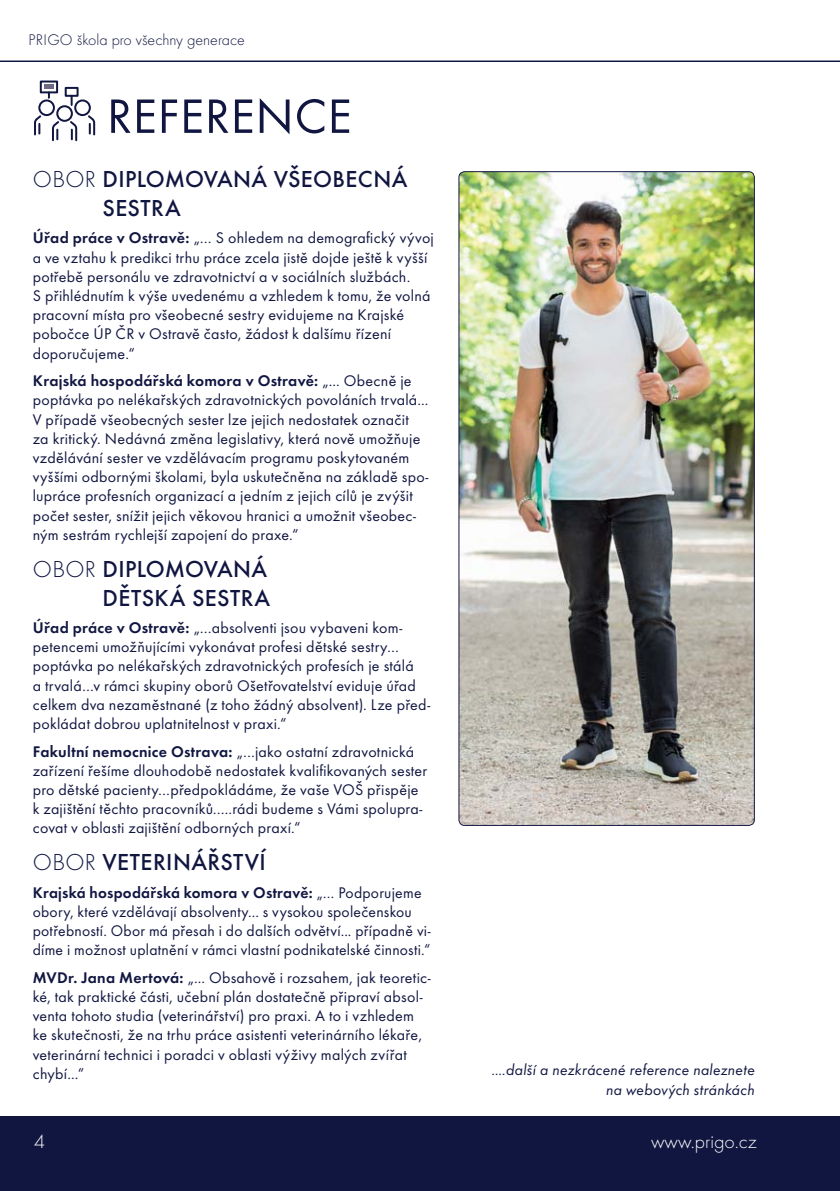
<style>
.page{position:relative;width:840px;height:1191px;background:#fff}
.page>*{position:absolute;margin:0;border:0;box-sizing:border-box;transform-origin:0 0}
.t1{font:50px "Futura TOT";letter-spacing:.015em;color:#111641}
.t2{font:500 24px/28.8px "Futura TOT";letter-spacing:.015em;color:#111641}
.t3{font:20px "Futura TOT Ligh";color:#fff}
.t4{font:16px/19.2px "Futura TOT";letter-spacing:.015em;color:#111641}
.t5{font:16px/19.2px "Futura TOT Book Obli";letter-spacing:.015em;color:#111641;text-align:right}
.t6{font:16px "Futura TOT Ligh";color:#111641}
.s1{font-family:"Futura TOT Ligh";font-weight:400}
.s2{font-weight:600}
</style>
<div class="page">
<div style="left:40px;top:81px;width:18px;height:12px;border:2px solid #111741"></div>
<hr style="left:44px;top:85px;width:10px;height:4px;background:#6e6a85">
<svg style="left:71px;top:97px;width:2px;height:8px"></svg>
<div style="left:65px;top:87px;width:13px;height:10px;border:2px solid #111741"></div>
<svg style="left:69px;top:120px;width:9px;height:22px"></svg>
<svg style="left:52px;top:120px;width:8px;height:22px"></svg>
<div style="left:56px;top:105px;width:17px;height:17px;border:2px solid #111741;border-radius:50%"></div>
<svg style="left:34px;top:114px;width:8px;height:22px"></svg>
<div style="left:38px;top:99px;width:17px;height:17px;border:2px solid #111741;border-radius:50%"></div>
<svg style="left:86px;top:114px;width:10px;height:22px"></svg>
<div style="left:74px;top:99px;width:17px;height:17px;border:2px solid #111741;border-radius:50%"></div>
<div style="left:0;top:1116px;width:839px;height:75px;background:#111641"></div>
<hr style="left:0;top:60px;width:839px;height:2px;background:#111641">
<img style="left:458px;top:172px;width:296px;height:653px;border-radius:6px">
<p class="t6" style="left:28px;top:32px;width:218px">PRIGO škola pro všechny generace</p>
<h1 class="t1" style="left:107px;top:93px;width:246px">REFERENCE</h1>
<h2 class="t2" style="left:102px;top:166px;width:306px;text-indent:-69px"><span class="s1">OBOR</span> DIPLOMOVANÁ VŠEOBECNÁ<br>SESTRA</h2>
<p class="t4" style="left:33px;top:229px;width:402px"><span class="s2">Úřad práce v Ostravě:</span> „… S ohledem na demografický vývoj a ve vztahu k predikci trhu práce zcela jistě dojde ještě k vyšší potřebě personálu ve zdravotnictví a v sociálních službách.<br>S přihlédnutím k výše uvedenému a vzhledem k tomu, že volná pracovní místa pro všeobecné sestry evidujeme na Krajské pobočce ÚP ČR v Ostravě často, žádost k dalšímu řízení doporučujeme.“</p>
<p class="t4" style="left:33px;top:372px;width:397px"><span class="s2">Krajská hospodářská komora v Ostravě:</span> „... Obecně je poptávka po nelékařských zdravotnických povoláních trvalá...<br>V případě všeobecných sester lze jejich nedostatek označit za kritický. Nedávná změna legislativy, která nově umožňuje vzdělávání sester ve vzdělávacím programu poskytovaném vyššími odbornými školami, byla uskutečněna na základě spo&shy;lupráce profesních organizací a jedním z jejich cílů je zvýšit počet sester, snížit jejich věkovou hranici a umožnit všeobec&shy;ným sestrám rychlejší zapojení do praxe.“</p>
<h2 class="t2" style="left:33px;top:556px;width:239px;text-align:right"><span class="s1">OBOR</span> DIPLOMOVANÁ<br>DĚTSKÁ SESTRA</h2>
<p class="t4" style="left:33px;top:619px;width:399px"><span class="s2">Úřad práce v Ostravě:</span> „…absolventi jsou vybaveni kom&shy;petencemi umožňujícími vykonávat profesi dětské sestry… poptávka po nelékařských zdravotnických profesích je stálá<br>a trvalá…v rámci skupiny oborů Ošetřovatelství eviduje úřad celkem dva nezaměstnané (z toho žádný absolvent). Lze před&shy;pokládat dobrou uplatnitelnost v praxi.“</p>
<p class="t4" style="left:33px;top:742px;width:396px"><span class="s2">Fakultní nemocnice Ostrava:</span> „…jako ostatní zdravotnická zařízení řešíme dlouhodobě nedostatek kvalifikovaných sester pro dětské pacienty…předpokládáme, že vaše VOŠ přispěje k zajištění těchto pracovníků…..rádi budeme s Vámi spolupra&shy;covat v oblasti zajištění odborných praxí.“</p>
<h2 class="t2" style="left:33px;top:849px;width:234px"><span class="s1">OBOR</span> VETERINÁŘSTVÍ</h2>
<p class="t4" style="left:33px;top:883px;width:399px"><span class="s2">Krajská hospodářská komora v Ostravě:</span> „… Podporujeme obory, které vzdělávají absolventy... s vysokou společenskou potřebností. Obor má přesah i do dalších odvětví... případně vi&shy;díme i možnost uplatnění v rámci vlastní podnikatelské činnosti.“</p>
<p class="t4" style="left:33px;top:968px;width:399px"><span class="s2">MVDr. Jana Mertová:</span> „... Obsahově i rozsahem, jak teoretic&shy;ké, tak praktické části, učební plán dostatečně připraví absol&shy;venta tohoto studia (veterinářství) pro praxi. A to i vzhledem ke skutečnosti, že na trhu práce asistenti veterinárního lékaře, veterinární technici i poradci v oblasti výživy malých zvířat chybí...“</p>
<p class="t5" style="left:491px;top:1061px;width:264px">….další a nezkrácené reference naleznete na webových stránkách</p>
<p class="t3" style="left:34px;top:1131px;width:12px">4</p>
<p class="t3" style="left:650px;top:1131px;width:107px">www.prigo.cz</p>
</div>
